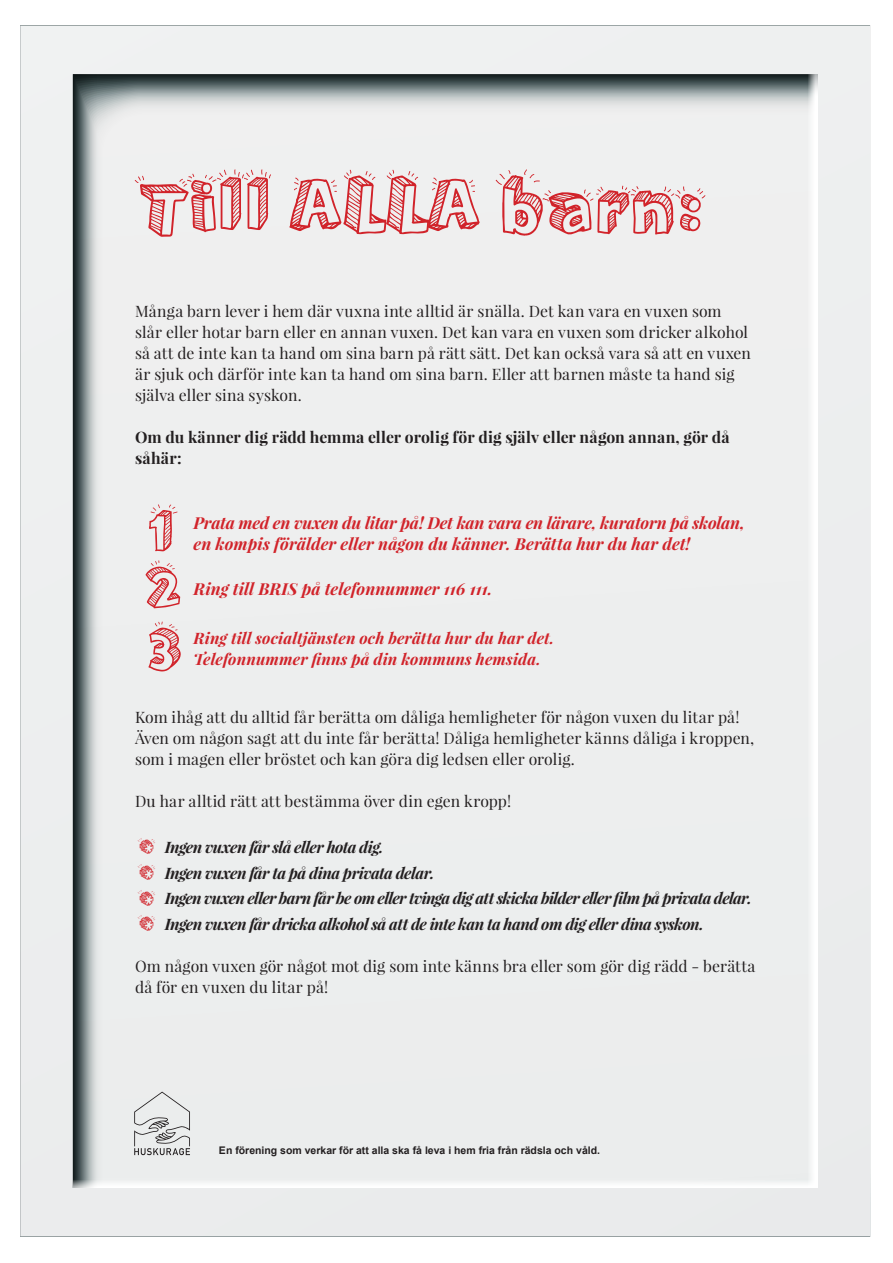
<style>
.page{position:relative;width:893px;height:1263px;background:#fff}
.page>*{position:absolute;margin:0;border:0;box-sizing:border-box;transform-origin:0 0}
.t1{font:75px "Sketch 3 D";letter-spacing:.005em;color:#d1232a}
.t2{font:60px "Sketch 3 D";color:#d1232a}
.t3{font:45px "Sketch 3 D";color:#d1232a}
.t4{font:italic 700 16.5px/21px "Playfair Display";color:#d1232a}
.t5{font:15.75px/21px "Playfair Display";letter-spacing:.01em;color:#231f20}
.t6{font:italic 700 15.75px "Playfair Display";letter-spacing:-.035em;color:#231f20}
.t7{font:italic 700 15.75px/21px "Playfair Display";letter-spacing:.01em;color:#d1232a}
.t8{font:700 15.75px/21px "Playfair Display";letter-spacing:.01em;color:#231f20}
.t9{font:700 10.5px "Arial";color:#231f20}
</style>
<div class="page">
<div style="left:20px;top:26px;width:850px;height:1210px;background:#edeeee"></div>
<div style="left:74px;top:1179px;width:743px;height:9px;background:#f7f8f8"></div>
<div style="left:807px;top:74px;width:10px;height:1114px;background:#f6f7f7"></div>
<svg style="left:98px;top:74px;width:719px;height:22px;background:#5e6b6c"></svg>
<div style="left:74px;top:74px;width:24px;height:1114px;background:linear-gradient(to right,#17282a,#ebefef)"></div>
<svg style="left:134px;top:1091px;width:56px;height:64px;background:#d0d1d1"></svg>
<p class="t1" style="left:134px;top:163px;width:572px">Till ALLA barn:</p>
<p class="t5" style="left:135px;top:300px;width:617px">Många barn lever i hem där vuxna inte alltid är snälla. Det kan vara en vuxen som slår eller hotar barn eller en annan vuxen. Det kan vara en vuxen som dricker alkohol så att de inte kan ta hand om sina barn på rätt sätt. Det kan också vara så att en vuxen är sjuk och därför inte kan ta hand om sina barn. Eller att barnen måste ta hand sig själva eller sina syskon.</p>
<p class="t8" style="left:135px;top:426px;width:596px">Om du känner dig rädd hemma eller orolig för dig själv eller någon annan, gör då såhär:</p>
<p class="t2" style="left:144px;top:497px;width:40px">1</p>
<p class="t2" style="left:145px;top:552px;width:40px">2</p>
<p class="t2" style="left:146px;top:617px;width:40px">3</p>
<p class="t4" style="left:193px;top:512px;width:553px">Prata med en vuxen du litar på! Det kan vara en lärare, kuratorn på skolan, en kompis förälder eller någon du känner. Berätta hur du har det!</p>
<p class="t4" style="left:193px;top:577px;width:300px">Ring till BRIS på telefonnummer 116 111.</p>
<p class="t7" style="left:193px;top:627px;width:362px">Ring till socialtjänsten och berätta hur du har det.<br>Telefonnummer finns på din kommuns hemsida.</p>
<p class="t5" style="left:135px;top:706px;width:621px">Kom ihåg att du alltid får berätta om dåliga hemligheter för någon vuxen du litar på!<br>Även om någon sagt att du inte får berätta! Dåliga hemligheter känns dåliga i kroppen, som i magen eller bröstet och kan göra dig ledsen eller orolig.</p>
<p class="t5" style="left:135px;top:790px;width:378px">Du har alltid rätt att bestämma över din egen kropp!</p>
<p class="t6" style="left:165px;top:837px;width:220px">Ingen vuxen får slå eller hota dig.</p>
<p class="t6" style="left:165px;top:862px;width:271px">Ingen vuxen får ta på dina privata delar.</p>
<p class="t6" style="left:165px;top:888px;width:589px">Ingen vuxen eller barn får be om eller tvinga dig att skicka bilder eller film på privata delar.</p>
<p class="t6" style="left:165px;top:913px;width:541px">Ingen vuxen får dricka alkohol så att de inte kan ta hand om dig eller dina syskon.</p>
<p class="t5" style="left:135px;top:955px;width:622px">Om någon vuxen gör något mot dig som inte känns bra eller som gör dig rädd - berätta då för en vuxen du litar på!</p>
<p class="t3" style="left:139px;top:834px;width:18px">*</p>
<p class="t3" style="left:139px;top:859px;width:18px">*</p>
<p class="t3" style="left:139px;top:886px;width:18px">*</p>
<p class="t3" style="left:139px;top:911px;width:18px">*</p>
<p class="t9" style="left:219px;top:1143px;width:383px">En förening som verkar för att alla ska få leva i hem fria från rädsla och våld.</p>
</div>
